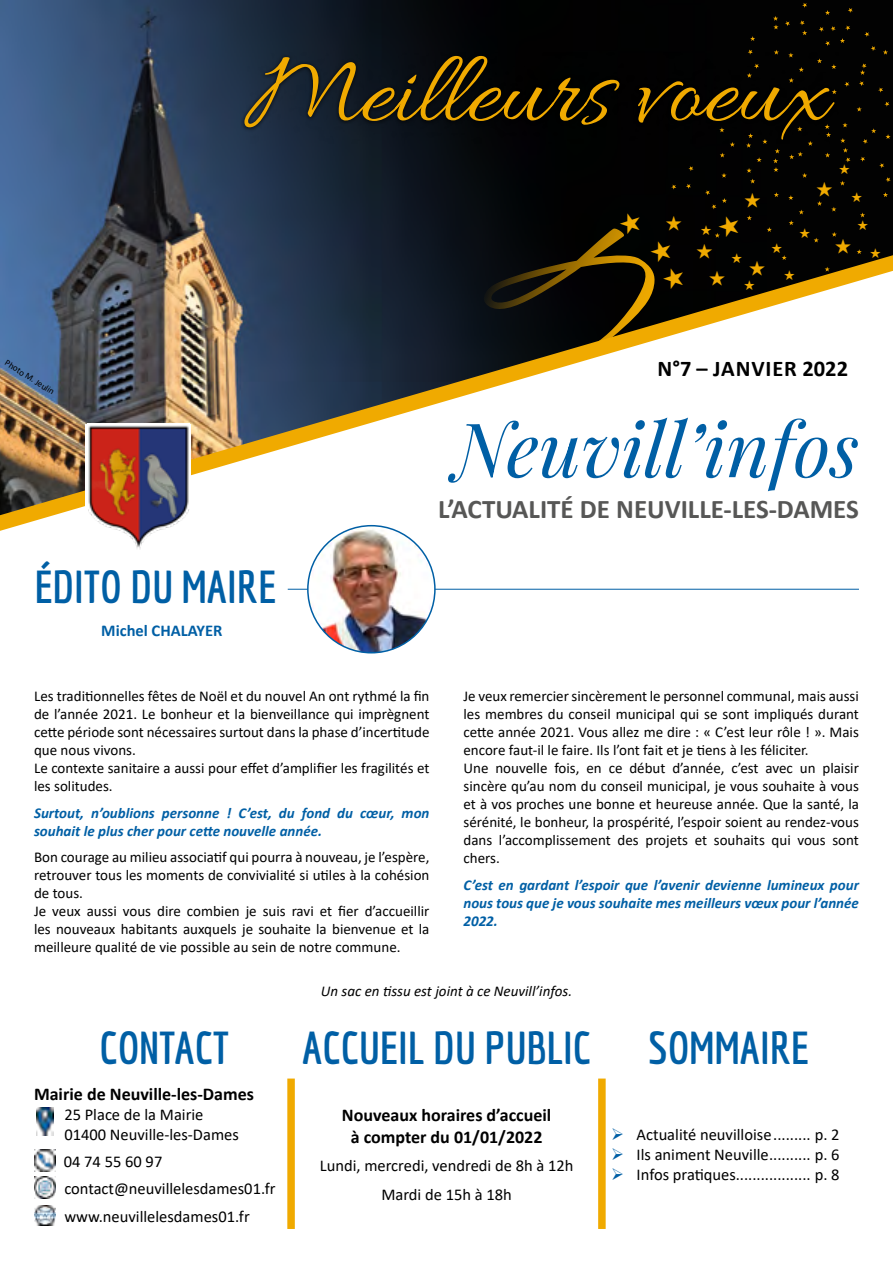
<style>
.page{position:relative;width:893px;height:1263px;background:#fff}
.page>*{position:absolute;margin:0;border:0;box-sizing:border-box;transform-origin:0 0}
.t1{font:105px "Allura";color:#f0aa00}
.t2{font:italic 75px "Playfair Display";color:#005fa5}
.t3{font:700 45px "Economica";color:#005fa5}
.t4{font:700 27px "Calibri";color:#575756}
.t5{font:700 22.5px "Calibri";letter-spacing:.04em;color:#000}
.t6{font:700 18px/21.6px "Calibri";color:#000;text-align:center}
.t7{font:16.5px/19.8px "Calibri";color:#000}
.t8{font:700 16.5px "Calibri";color:#005fa5}
.t9{font:15px/18px "Calibri";color:#000}
.t10{font:italic 700 15px/18px "Calibri";color:#005fa5}
.t11{font:italic 15px "Calibri";color:#000}
.t12{font:9px "Calibri";color:#000}
</style>
<div class="page">
<div style="left:287px;top:1078px;width:8px;height:151px;background:#f0aa00"></div>
<div style="left:598px;top:1078px;width:8px;height:151px;background:#f0aa00"></div>
<hr style="left:288px;top:589px;width:571px;height:1px;background:#005fa5">
<img style="left:36px;top:1108px;width:17px;height:27px">
<img style="left:34px;top:1149px;width:22px;height:22px">
<img style="left:34px;top:1177px;width:22px;height:21px">
<img style="left:34px;top:1205px;width:22px;height:20px">
<img style="left:0;top:0;width:893px;height:234px">
<img style="left:308px;top:526px;width:127px;height:127px;border-radius:64px">
<svg style="left:774px;top:50px;width:5px;height:3px"></svg>
<svg style="left:859px;top:81px;width:5px;height:5px"></svg>
<svg style="left:845px;top:25px;width:5px;height:6px"></svg>
<svg style="left:800px;top:20px;width:7px;height:15px"></svg>
<svg style="left:825px;top:10px;width:5px;height:5px"></svg>
<svg style="left:750px;top:36px;width:5px;height:5px"></svg>
<svg style="left:773px;top:16px;width:5px;height:13px"></svg>
<svg style="left:884px;top:102px;width:5px;height:5px"></svg>
<svg style="left:871px;top:46px;width:5px;height:5px"></svg>
<svg style="left:825px;top:41px;width:5px;height:5px"></svg>
<svg style="left:857px;top:107px;width:5px;height:5px"></svg>
<svg style="left:883px;top:50px;width:5px;height:5px"></svg>
<svg style="left:860px;top:63px;width:7px;height:12px"></svg>
<svg style="left:848px;top:8px;width:5px;height:5px"></svg>
<svg style="left:802px;top:3px;width:5px;height:5px"></svg>
<svg style="left:844px;top:82px;width:5px;height:5px"></svg>
<svg style="left:830px;top:26px;width:6px;height:5px"></svg>
<svg style="left:785px;top:21px;width:5px;height:5px"></svg>
<svg style="left:878px;top:87px;width:5px;height:6px"></svg>
<svg style="left:864px;top:32px;width:5px;height:5px"></svg>
<svg style="left:819px;top:27px;width:5px;height:5px"></svg>
<svg style="left:748px;top:50px;width:5px;height:3px"></svg>
<svg style="left:840px;top:38px;width:5px;height:5px"></svg>
<div style="left:241px;top:53px;width:597px;height:91px;background:#000;opacity:.75"></div>
<svg style="left:0;top:234px;width:893px;height:321px"></svg>
<div style="left:85px;top:424px;width:105px;height:131px;background:#fff"></div>
<img style="left:88px;top:425px;width:101px;height:124px">
<svg style="left:482px;top:123px;width:409px;height:219px;background:#2c271b"></svg>
<p class="t12" style="left:9px;top:356px;width:58px;rotate:33deg">Photo M. Jeulin</p>
<h1 class="t1" style="left:245px;top:34px;width:584px">Meilleurs voeux</h1>
<h3 class="t5" style="left:657px;top:352px;width:192px">N°7 – JANVIER 2022</h3>
<h2 class="t2" style="left:453px;top:391px;width:407px">Neuvill’infos</h2>
<h3 class="t4" style="left:438px;top:490px;width:422px">L’ACTUALITÉ DE NEUVILLE-LES-DAMES</h3>
<h3 class="t3" style="left:34px;top:561px;width:243px">ÉDITO DU MAIRE</h3>
<p class="t8" style="left:101px;top:619px;width:123px">Michel CHALAYER</p>
<p class="t9" style="left:34px;top:687px;width:397px">Les traditionnelles fêtes de Noël et du nouvel An ont rythmé la fin de l’année 2021. Le bonheur et la bienveillance qui imprègnent cette période sont nécessaires surtout dans la phase d’incertitude que nous vivons.<br>Le contexte sanitaire a aussi pour effet d’amplifier les fragilités et les solitudes.</p>
<p class="t10" style="left:34px;top:803px;width:397px">Surtout, n’oublions personne ! C’est, du fond du cœur, mon souhait le plus cher pour cette nouvelle année.</p>
<p class="t9" style="left:34px;top:848px;width:397px">Bon courage au milieu associatif qui pourra à nouveau, je l’espère, retrouver tous les moments de convivialité si utiles à la cohésion de tous.<br>Je veux aussi vous dire combien je suis ravi et fier d’accueillir les nouveaux habitants auxquels je souhaite la bienvenue et la meilleure qualité de vie possible au sein de notre commune.</p>
<p class="t9" style="left:463px;top:687px;width:397px">Je veux remercier sincèrement le personnel communal, mais aussi les membres du conseil municipal qui se sont impliqués durant cette année 2021. Vous allez me dire : « C’est leur rôle ! ». Mais encore faut-il le faire. Ils l’ont fait et je tiens à les féliciter.<br>Une nouvelle fois, en ce début d’année, c’est avec un plaisir sincère qu’au nom du conseil municipal, je vous souhaite à vous et à vos proches une bonne et heureuse année. Que la santé, la sérénité, le bonheur, la prospérité, l’espoir soient au rendez-vous dans l’accomplissement des projets et souhaits qui vous sont chers.</p>
<p class="t10" style="left:463px;top:875px;width:397px;text-align:justify">C’est en gardant l’espoir que l’avenir devienne lumineux pour nous tous que je vous souhaite mes meilleurs vœux pour l’année 2022.</p>
<p class="t11" style="left:321px;top:980px;width:253px">Un sac en tissu est joint à ce Neuvill’infos.</p>
<h3 class="t3" style="left:100px;top:1022px;width:131px">CONTACT</h3>
<h3 class="t3" style="left:302px;top:1022px;width:290px">ACCUEIL DU PUBLIC</h3>
<h3 class="t3" style="left:648px;top:1022px;width:162px">SOMMAIRE</h3>
<p class="t6" style="left:34px;top:1083px;width:221px">Mairie de Neuville-les-Dames</p>
<p class="t7" style="left:64px;top:1104px;width:176px">25 Place de la Mairie<br>01400 Neuville-les-Dames</p>
<p class="t7" style="left:64px;top:1147px;width:213px;line-height:27.5px">04 74 55 60 97 contact@neuvillelesdames01.fr www.neuvillelesdames01.fr</p>
<p class="t6" style="left:342px;top:1104px;width:211px">Nouveaux horaires d’accueil à compter du 01/01/2022</p>
<p class="t7" style="left:320px;top:1151px;width:255px;line-height:28.3px;text-align:center">Lundi, mercredi, vendredi de 8h à 12h<br>Mardi de 15h à 18h</p>
<p class="t7" style="left:637px;top:1124px;width:204px;text-align:justify">Actualité neuvilloise......... p. 2<br>Ils animent Neuville.......... p. 6<br>Infos pratiques.................. p. 8</p>
</div>
